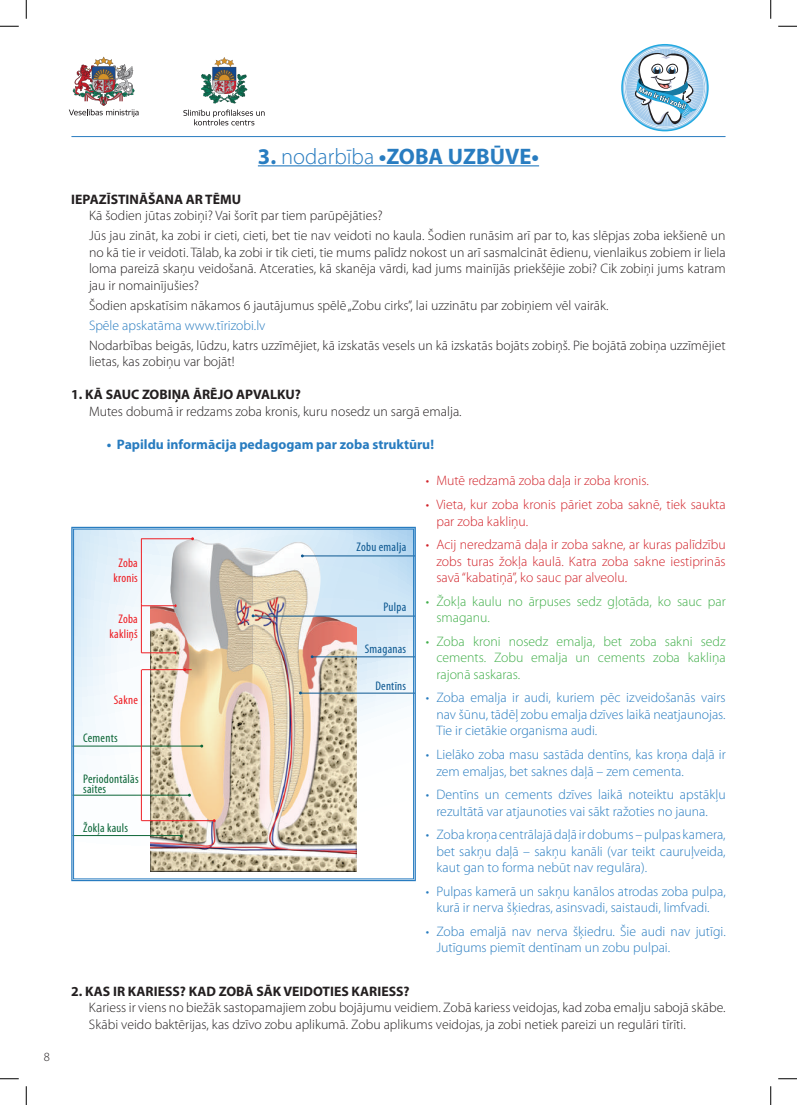
<style>
.page{position:relative;width:797px;height:1105px;background:#fff}
.page>*{position:absolute;margin:0;border:0;box-sizing:border-box;transform-origin:0 0}
.t1{font:700 22.5px "Myriad Pro";color:#287cc0}
.t2{font:300 13.75px/16.5px "Myriad Pro";color:#231f20}
.t3{font:300 13.75px/16.5px "Myriad Pro";color:#287cc0;text-align:justify}
.t4{font:300 13.75px/16.5px "Myriad Pro";color:#d1232a}
.t5{font:300 13.75px/16.5px "Myriad Pro";color:#40ae49}
.t6{font:700 13.75px "Myriad Pro";color:#231f20}
.t7{font:700 13.75px "Myriad Pro";color:#287cc0}
.t8{font:condensed 12.5px/10px "Myriad Pro";letter-spacing:.02em;color:#0c6638}
.t9{font:condensed 12.5px "Myriad Pro";letter-spacing:.02em;color:#0c5891}
.t10{font:condensed 12.5px/15px "Myriad Pro";letter-spacing:.02em;color:#ee1d23;text-align:center}
.t11{font:300 12.5px "Myriad Pro";color:#231f20}
.s1{font-weight:300}
</style>
<div class="page">
<hr style="left:258px;top:165px;width:281px;height:1px;background:#287cc0">
<svg style="left:71px;top:526px;width:345px;height:356px"></svg>
<div style="left:73px;top:529px;width:341px;height:350px;border:1px solid #287cc0"></div>
<svg style="left:621px;top:44px;width:87px;height:87px"></svg>
<hr style="left:72px;top:136px;width:653px;height:1px;background:#287cc0">
<svg style="left:183px;top:110px;width:82px;height:15px"></svg>
<svg style="left:201px;top:57px;width:46px;height:47px"></svg>
<img style="left:69px;top:57px;width:70px;height:60px">
<svg style="left:0;top:25px;width:19px;height:2px"></svg>
<svg style="left:778px;top:25px;width:19px;height:2px"></svg>
<svg style="left:0;top:1078px;width:19px;height:1px"></svg>
<svg style="left:778px;top:1078px;width:19px;height:1px"></svg>
<svg style="left:25px;top:0;width:2px;height:19px"></svg>
<svg style="left:25px;top:1086px;width:2px;height:19px"></svg>
<svg style="left:770px;top:0;width:1px;height:19px"></svg>
<svg style="left:770px;top:1086px;width:1px;height:19px"></svg>
<p class="t11" style="left:44px;top:1050px;width:8px">8</p>
<h1 class="t1" style="left:258px;top:141px;width:283px">3. <span class="s1">nodarbība</span> •ZOBA UZBŪVE•</h1>
<p class="t6" style="left:71px;top:190px;width:171px">IEPAZĪSTINĀŠANA AR TĒMU</p>
<p class="t2" style="left:89px;top:206px;width:638px;line-height:20px">Kā šodien jūtas zobiņi? Vai šorīt par tiem parūpējāties?<br>Jūs jau zināt, ka zobi ir cieti, cieti, bet tie nav veidoti no kaula. Šodien runāsim arī par to, kas slēpjas zoba iekšienē un</p>
<p class="t2" style="left:89px;top:244px;width:638px;text-align:justify">no kā tie ir veidoti. Tālab, ka zobi ir tik cieti, tie mums palīdz nokost un arī sasmalcināt ēdienu, vienlaikus zobiem ir liela loma pareizā skaņu veidošanā. Atceraties, kā skanēja vārdi, kad jums mainījās priekšējie zobi? Cik zobiņi jums katram jau ir nomainījušies?</p>
<p class="t2" style="left:89px;top:297px;width:521px">Šodien apskatīsim nākamos 6 jautājumus spēlē „Zobu cirks”, lai uzzinātu par zobiņiem vēl vairāk.</p>
<p class="t3" style="left:89px;top:317px;width:178px">Spēle apskatāma www.tīrizobi.lv</p>
<p class="t2" style="left:89px;top:337px;width:638px">Nodarbības beigās, lūdzu, katrs uzzīmējiet, kā izskatās vesels un kā izskatās bojāts zobiņš. Pie bojātā zobiņa uzzīmējiet lietas, kas zobiņu var bojāt!</p>
<p class="t6" style="left:71px;top:386px;width:231px">1. KĀ SAUC ZOBIŅA ĀRĒJO APVALKU?</p>
<p class="t2" style="left:89px;top:403px;width:374px">Mutes dobumā ir redzams zoba kronis, kuru nosedz un sargā emalja.</p>
<p class="t7" style="left:107px;top:435px;width:329px">• Papildu informācija pedagogam par zoba struktūru!</p>
<p class="t4" style="left:426px;top:473px;width:224px">• Mutē redzamā zoba daļa ir zoba kronis.</p>
<p class="t4" style="left:436px;top:496px;width:291px;text-indent:-11px">• Vieta, kur zoba kronis pāriet zoba saknē, tiek saukta par zoba kakliņu.</p>
<p class="t4" style="left:436px;top:536px;width:291px;text-align:justify;text-indent:-11px">• Acij neredzamā daļa ir zoba sakne, ar kuras palīdzību zobs turas žokļa kaulā. Katra zoba sakne iestiprinās savā “kabatiņā”, ko sauc par alveolu.</p>
<p class="t5" style="left:436px;top:593px;width:291px;text-indent:-11px">• Žokļa kaulu no ārpuses sedz gļotāda, ko sauc par smaganu.</p>
<p class="t5" style="left:436px;top:633px;width:291px;text-align:justify;text-indent:-11px">• Zoba kroni nosedz emalja, bet zoba sakni sedz cements. Zobu emalja un cements zoba kakliņa rajonā saskaras.</p>
<p class="t3" style="left:436px;top:690px;width:291px;text-indent:-11px">• Zoba emalja ir audi, kuriem pēc izveidošanās vairs nav šūnu, tādēļ zobu emalja dzīves laikā neatjaunojas.<br>Tie ir cietākie organisma audi.</p>
<p class="t3" style="left:436px;top:746px;width:291px;text-indent:-11px">• Lielāko zoba masu sastāda dentīns, kas kroņa daļā ir zem emaljas, bet saknes daļā – zem cementa.</p>
<p class="t3" style="left:426px;top:786px;width:301px;text-align:center">• Dentīns un cements dzīves laikā noteiktu apstākļu rezultātā var atjaunoties vai sākt ražoties no jauna.</p>
<p class="t3" style="left:436px;top:826px;width:291px;text-indent:-11px">• Zoba kroņa centrālajā daļā ir dobums – pulpas kamera, bet sakņu daļā – sakņu kanāli (var teikt cauruļveida, kaut gan to forma nebūt nav regulāra).</p>
<p class="t3" style="left:426px;top:883px;width:301px;text-align:center">• Pulpas kamerā un sakņu kanālos atrodas zoba pulpa, kurā ir nerva šķiedras, asinsvadi, saistaudi, limfvadi.</p>
<p class="t3" style="left:436px;top:923px;width:291px;text-indent:-11px">• Zoba emaljā nav nerva šķiedru. Šie audi nav jutīgi.<br>Jutīgums piemīt dentīnam un zobu pulpai.</p>
<p class="t6" style="left:71px;top:982px;width:340px">2. KAS IR KARIESS? KAD ZOBĀ SĀK VEIDOTIES KARIESS?</p>
<p class="t2" style="left:89px;top:1000px;width:638px">Kariess ir viens no biežāk sastopamajiem zobu bojājumu veidiem. Zobā kariess veidojas, kad zoba emalju sabojā skābe.<br>Skābi veido baktērijas, kas dzīvo zobu aplikumā. Zobu aplikums veidojas, ja zobi netiek pareizi un regulāri tīrīti.</p>
<p class="t9" style="left:356px;top:539px;width:51px">Zobu emalja</p>
<p class="t10" style="left:113px;top:555px;width:26px">Zoba kronis</p>
<p class="t10" style="left:109px;top:611px;width:30px;text-align:right">Zoba kakliņš</p>
<p class="t9" style="left:383px;top:599px;width:24px">Pulpa</p>
<p class="t9" style="left:365px;top:642px;width:43px">Smaganas</p>
<p class="t9" style="left:375px;top:679px;width:32px">Dentīns</p>
<p class="t10" style="left:114px;top:692px;width:26px">Sakne</p>
<p class="t8" style="left:83px;top:733px;width:36px">Cements</p>
<p class="t8" style="left:83px;top:773px;width:57px">Periodontālās saites</p>
<p class="t8" style="left:83px;top:822px;width:46px">Žokļa kauls</p>
</div>
